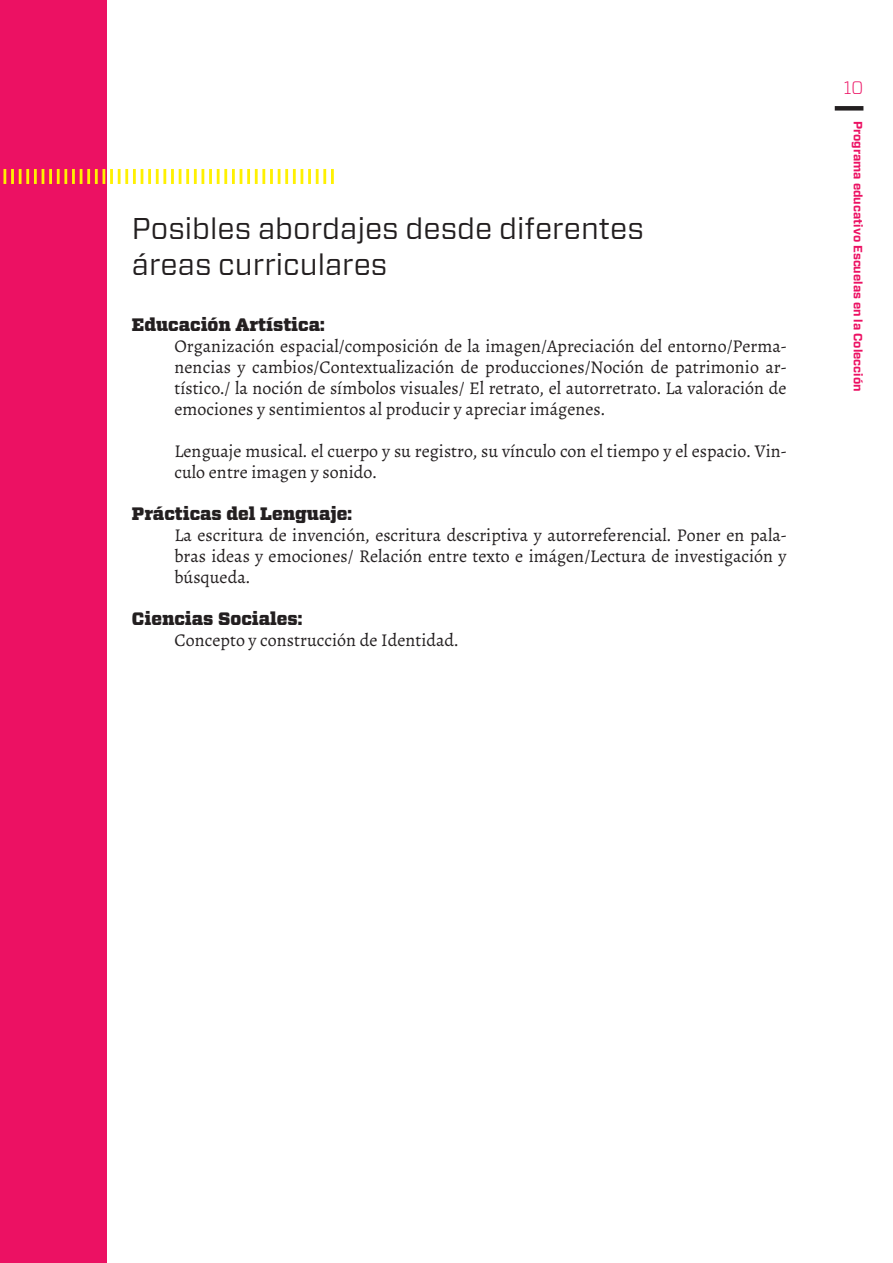
<style>
.page{position:relative;width:893px;height:1263px;background:#fff}
.page>*{position:absolute;margin:0;border:0;box-sizing:border-box;transform-origin:0 0}
.t1{font:30px/36px "Vitesse Sans";color:#231f20}
.t2{font:18px/21px "Alegreya";color:#231f20;text-align:justify}
.t3{font:900 18px "Vitesse";color:#231f20}
.t4{font:300 18px "Vitesse";color:#ec1163}
.t5{font:700 12px "Vitesse Sans";color:#ec1163}
</style>
<div class="page">
<div style="left:0;top:0;width:106px;height:1263px;background:#ec1163"></div>
<svg style="left:3px;top:169px;width:3px;height:15px"></svg>
<hr style="left:11px;top:169px;width:3px;height:15px;background:#fff101">
<hr style="left:19px;top:169px;width:3px;height:15px;background:#fff101">
<hr style="left:26px;top:169px;width:3px;height:15px;background:#fff101">
<hr style="left:34px;top:169px;width:3px;height:15px;background:#fff101">
<svg style="left:42px;top:169px;width:2px;height:15px"></svg>
<hr style="left:49px;top:169px;width:3px;height:15px;background:#fff101">
<hr style="left:57px;top:169px;width:3px;height:15px;background:#fff101">
<hr style="left:64px;top:169px;width:3px;height:15px;background:#fff101">
<hr style="left:72px;top:169px;width:3px;height:15px;background:#fff101">
<svg style="left:80px;top:169px;width:2px;height:15px"></svg>
<hr style="left:87px;top:169px;width:3px;height:15px;background:#fff101">
<hr style="left:95px;top:169px;width:3px;height:15px;background:#fff101">
<svg style="left:103px;top:169px;width:2px;height:15px"></svg>
<hr style="left:110px;top:169px;width:3px;height:15px;background:#fff101">
<hr style="left:118px;top:169px;width:3px;height:15px;background:#fff101">
<hr style="left:125px;top:169px;width:3px;height:15px;background:#fff101">
<hr style="left:133px;top:169px;width:3px;height:15px;background:#fff101">
<svg style="left:141px;top:169px;width:2px;height:15px"></svg>
<hr style="left:148px;top:169px;width:3px;height:15px;background:#fff101">
<hr style="left:156px;top:169px;width:3px;height:15px;background:#fff101">
<hr style="left:163px;top:169px;width:3px;height:15px;background:#fff101">
<hr style="left:171px;top:169px;width:3px;height:15px;background:#fff101">
<svg style="left:179px;top:169px;width:2px;height:15px"></svg>
<hr style="left:186px;top:169px;width:3px;height:15px;background:#fff101">
<hr style="left:194px;top:169px;width:3px;height:15px;background:#fff101">
<svg style="left:202px;top:169px;width:2px;height:15px"></svg>
<hr style="left:209px;top:169px;width:3px;height:15px;background:#fff101">
<hr style="left:217px;top:169px;width:3px;height:15px;background:#fff101">
<hr style="left:224px;top:169px;width:3px;height:15px;background:#fff101">
<hr style="left:232px;top:169px;width:3px;height:15px;background:#fff101">
<svg style="left:240px;top:169px;width:2px;height:15px"></svg>
<hr style="left:247px;top:169px;width:3px;height:15px;background:#fff101">
<hr style="left:255px;top:169px;width:3px;height:15px;background:#fff101">
<hr style="left:262px;top:169px;width:3px;height:15px;background:#fff101">
<hr style="left:270px;top:169px;width:3px;height:15px;background:#fff101">
<svg style="left:278px;top:169px;width:2px;height:15px"></svg>
<hr style="left:285px;top:169px;width:3px;height:15px;background:#fff101">
<hr style="left:293px;top:169px;width:3px;height:15px;background:#fff101">
<svg style="left:301px;top:169px;width:2px;height:15px"></svg>
<hr style="left:308px;top:169px;width:3px;height:15px;background:#fff101">
<hr style="left:316px;top:169px;width:3px;height:15px;background:#fff101">
<hr style="left:323px;top:169px;width:3px;height:15px;background:#fff101">
<hr style="left:331px;top:169px;width:3px;height:15px;background:#fff101">
<div style="left:835px;top:106px;width:28px;height:5px;background:#231f20"></div>
<h1 class="t1" style="left:132px;top:210px;width:513px">Posibles abordajes desde diferentes áreas curriculares</h1>
<p class="t3" style="left:132px;top:313px;width:194px">Educación Artística:</p>
<p class="t2" style="left:174px;top:336px;width:614px">Organización espacial/composición de la imagen/Apreciación del entorno/Perma&shy;nencias y cambios/Contextualización de producciones/Noción de patrimonio ar&shy;tístico./ la noción de símbolos visuales/ El retrato, el autorretrato. La valoración de emociones y sentimientos al producir y apreciar imágenes.</p>
<p class="t2" style="left:174px;top:441px;width:614px">Lenguaje musical. el cuerpo y su registro, su vínculo con el tiempo y el espacio. Vin&shy;culo entre imagen y sonido.</p>
<p class="t3" style="left:132px;top:502px;width:221px">Prácticas del Lenguaje:</p>
<p class="t2" style="left:174px;top:525px;width:614px">La escritura de invención, escritura descriptiva y autorreferencial. Poner en pala&shy;bras ideas y emociones/ Relación entre texto e imágen/Lectura de investigación y búsqueda.</p>
<p class="t3" style="left:132px;top:607px;width:172px">Ciencias Sociales:</p>
<p class="t2" style="left:174px;top:630px;width:286px">Concepto y construcción de Identidad.</p>
<p class="t4" style="left:843px;top:75px;width:22px">10</p>
<p class="t5" style="left:866px;top:121px;width:272px;rotate:90deg">Programa educativo Escuelas en la Colección</p>
</div>
